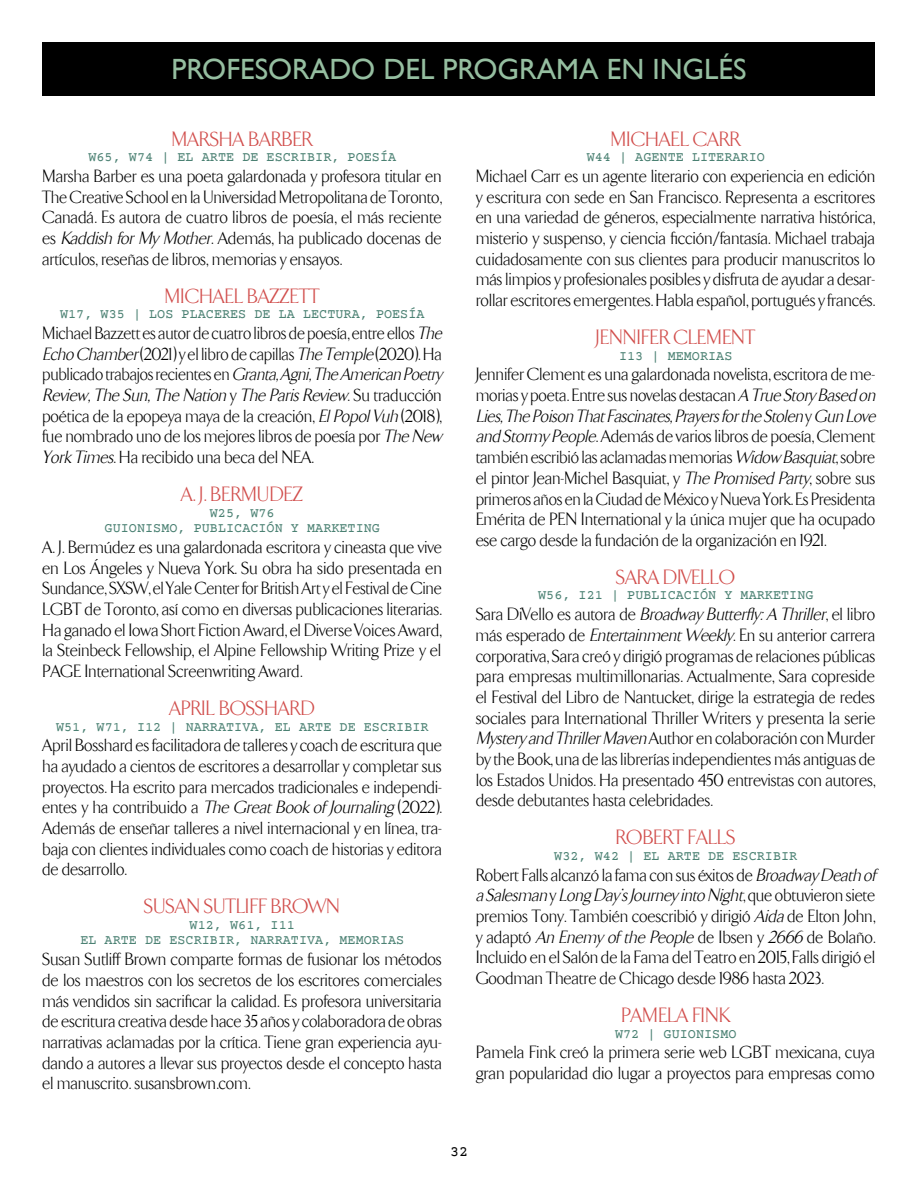
<style>
.page{position:relative;width:918px;height:1188px;background:#fff}
.page>*{position:absolute;margin:0;border:0;box-sizing:border-box;transform-origin:0 0}
.t1{font:29.25px "Gill Sans";color:#95bea0}
.t2{font:300 21px "TF Arrow";color:#d14d4b}
.t3{font:300 18px/20.7px "TF Arrow";color:#000;text-align:justify}
.t4{font:15px "Courier Prime";color:#000}
.t5{font:13.5px "Courier Prime";color:#4b8173}
.s1{font-style:italic}
</style>
<div class="page">
<div style="left:43px;top:43px;width:832px;height:53px;background:#000"></div>
<h1 class="t1" style="left:171px;top:52px;width:574px">PROFESO RADO DEL PROGRAMA EN INGLÉS</h1>
<p class="t2" style="left:172px;top:128px;width:142px">Marsha Barbe r</p>
<p class="t5" style="left:88px;top:149px;width:131px">W65, W74 | EL ARTE</p>
<p class="t5" style="left:242px;top:149px;width:9px">DE</p>
<p class="t5" style="left:267px;top:149px;width:18px">ESCRIBIR</p>
<p class="t5" style="left:331px;top:149px;width:34px">, POESÍA</p>
<p class="t3" style="left:43px;top:166px;width:401px">Marsha Barber es una poeta galardonada y profesora titular en The Creative School en la Universidad Metropolitana de Toronto, Canadá. Es autora de cuatro libros de poesía, el más reciente es <span class="s1">Kaddish forMy Mother</span>. Además, ha publicado docenas de artículos, reseñas de libros, memorias y ensayos.</p>
<p class="t2" style="left:165px;top:285px;width:13px">Mich</p>
<p class="t2" style="left:213px;top:285px;width:68px">ael Bazzett</p>
<p class="t5" style="left:60px;top:306px;width:106px">W17, W35 | LOS</p>
<p class="t5" style="left:182px;top:306px;width:17px">PLACERES</p>
<p class="t5" style="left:255px;top:306px;width:9px">DE</p>
<p class="t5" style="left:279px;top:306px;width:42px">LA LECTURA</p>
<p class="t5" style="left:360px;top:306px;width:34px">, POESÍA</p>
<p class="t3" style="left:43px;top:323px;width:405px;text-align:left">Michael Bazzett es autor de cuatro libros de poesía, entre ellos <span class="s1">The Echo Chamber</span>(2021) y el libro de capillas <span class="s1">TheTemple</span> (2020). Ha publicado trabajos recientes en <span class="s1">Granta,Agni,TheAmerican Poetry Review,The Sun,The Nation</span> y <span class="s1">The ParisReview</span>. S u t r a d u c c i ó n poética de la epopeya maya de la creación, <span class="s1">ElPopolVuh</span> (2018), fue nombrado uno de los mejores libros de poesía por <span class="s1">The New York Times</span>. Ha recibido una beca del NEA.</p>
<p class="t2" style="left:181px;top:483px;width:89px">A. J. Bermudez</p>
<p class="t5" style="left:210px;top:505px;width:66px">W25, W76</p>
<p class="t5" style="left:105px;top:520px;width:18px">GUIONISMO</p>
<p class="t5" style="left:178px;top:520px;width:34px">, PUBLICACIÓN</p>
<p class="t5" style="left:291px;top:520px;width:58px">Y MARKETING</p>
<p class="t3" style="left:43px;top:537px;width:401px">A. J. Bermúdez es una galardonada escritora y cineasta que vive en Los Ángeles y Nueva York. Su obra ha sido presentada en Sundance, SXSW, el Yale Center for British Art y el Festival de Cine LGBT de Toronto, así como en diversas publicaciones literarias.<br>Ha ganado el Iowa Short Fiction Award, el Diverse Voices Award, la Steinbeck Fellowship, el Alpine Fellowship Writing Prize y el PAGE International Screenwriting Award.</p>
<p class="t2" style="left:170px;top:697px;width:142px">April Bosshard</p>
<p class="t5" style="left:56px;top:719px;width:147px">W51, W71, I12 | NARRATIVA</p>
<p class="t5" style="left:259px;top:719px;width:58px">, EL ARTE</p>
<p class="t5" style="left:340px;top:719px;width:9px">DE</p>
<p class="t5" style="left:364px;top:719px;width:18px">ESCRIBIR</p>
<p class="t3" style="left:43px;top:735px;width:401px">April Bosshard es facilitadora de talleres y coach de escritura que ha ayudado a cientos de escritores a desarrollar y completar sus proyectos. Ha escrito para mercados tradicionales e independi&shy;entes y ha contribuido a <span class="s1">The GreatBook of Journaling</span>(2022).<br>Además de enseñar talleres a nivel internacional y en línea, tra&shy;baja con clientes individuales como coach de historias y editora de desarrollo.</p>
<p class="t2" style="left:144px;top:896px;width:79px">Susan Sutliff</p>
<p class="t2" style="left:271px;top:896px;width:55px">Brown</p>
<p class="t5" style="left:190px;top:917px;width:107px">W12, W61, I11</p>
<p class="t5" style="left:80px;top:933px;width:42px">EL ARTE</p>
<p class="t5" style="left:145px;top:933px;width:9px">DE</p>
<p class="t5" style="left:169px;top:933px;width:18px">ESCRIBIR</p>
<p class="t5" style="left:234px;top:933px;width:34px">, NARRATIVA</p>
<p class="t5" style="left:323px;top:933px;width:34px">, MEMORIAS</p>
<p class="t3" style="left:43px;top:949px;width:401px">Susan Sutliff Brown comparte formas de fusionar los métodos de los maestros con los secretos de los escritores comerciales más vendidos sin sacrificar la calidad. Es profesora universitaria de escritura creativa desde hace 35 años y colaboradora de obras narrativas aclamadas por la crítica. Tiene gran experiencia ayu&shy;dando a autores a llevar sus proyectos desde el concepto hasta el manuscrito. susansbrown.com.</p>
<p class="t2" style="left:611px;top:128px;width:13px">Mich</p>
<p class="t2" style="left:659px;top:128px;width:83px">ael Carr</p>
<p class="t5" style="left:587px;top:149px;width:66px">W44 | AGENTE</p>
<p class="t5" style="left:692px;top:149px;width:17px">LITERARIO</p>
<p class="t3" style="left:476px;top:166px;width:401px">Michael Carr es un agente literario con experiencia en edición y escritura con sede en San Francisco. Representa a escritores en una variedad de géneros, especialmente narrativa histórica, misterio y suspenso, y ciencia ficción/fantasía. Michael trabaja cuidadosamente con sus clientes para producir manuscritos lo más limpios y profesionales posibles y disfruta de ayudar a desar&shy;rollar escritores emergentes. Habla español, portugués y francés.</p>
<p class="t2" style="left:596px;top:326px;width:15px">Jennife</p>
<p class="t2" style="left:659px;top:326px;width:76px">r Clement</p>
<p class="t5" style="left:619px;top:348px;width:66px">I13 | MEMORIAS</p>
<p class="t3" style="left:476px;top:365px;width:405px;text-align:left">Jennifer Clement es una galardonada novelista, escritora de me&shy;morias y poeta. Entre sus novelas destacan <span class="s1">A True Story Based on Lies,The Poison ThatFascinates,Prayersforthe Stolen</span>y <span class="s1">Gun Love and Stormy People</span>. Además de varios libros de poesía, Clement también escribió las aclamadas memorias <span class="s1">Widow Basquiat</span>, sobre el pintor Jean-Michel Basquiat, y <span class="s1">The Promised Party</span>, sobre sus primeros años en la Ciudad de México y Nueva York. Es Presidenta Emérita de PEN International y la única mujer que ha ocupado ese cargo desde la fundación de la organización en 1921.</p>
<p class="t2" style="left:616px;top:566px;width:120px">Sara DiVell o</p>
<p class="t5" style="left:538px;top:588px;width:107px">W56, I21 | PUBLICACIÓN</p>
<p class="t5" style="left:724px;top:588px;width:58px">Y MARKETING</p>
<p class="t3" style="left:476px;top:604px;width:401px">Sara DiVello es autora de <span class="s1">Broadway Butterfly:A Thriller</span>, el libro más esperado de <span class="s1">EntertainmentWeekly</span>. En su anterior carrera corporativa, Sara creó y dirigió programas de relaciones públicas para empresas multimillonarias. Actualmente, Sara copreside el Festival del Libro de Nantucket, dirige la estrategia de redes sociales para International Thriller Writers y presenta la serie <span class="s1">Mystery and ThrillerMaven</span>Author en colaboración con Murder by the Book, una de las librerías independientes más antiguas de los Estados Unidos. Ha presentado 450 entrevistas con autores, desde debutantes hasta celebridades.</p>
<p class="t2" style="left:616px;top:827px;width:102px">Robe rt Falls</p>
<p class="t5" style="left:554px;top:848px;width:131px">W32, W42 | EL ARTE</p>
<p class="t5" style="left:708px;top:848px;width:9px">DE</p>
<p class="t5" style="left:733px;top:848px;width:18px">ESCRIBIR</p>
<p class="t3" style="left:476px;top:865px;width:401px">Robert Falls alcanzó la fama con sus éxitos de <span class="s1">Broadway Death of aSalesman</span> y <span class="s1">LongDay ’sJourney into Night</span>, q u e o b t u v i e r o n s i e t e premios Tony. También coescribió y dirigió <span class="s1">Aida</span>de Elton John, y adaptó <span class="s1">An Enemy of the People</span> de Ibsen y <span class="s1">2666</span> de Bolaño.<br>Incluido en el Salón de la Fama del Teatro en 2015, Falls dirigió el Goodman Theatre de Chicago desde 1986 hasta 2023.</p>
<p class="t2" style="left:621px;top:1004px;width:91px">Pamela Fink</p>
<p class="t5" style="left:615px;top:1026px;width:66px">W72 | GUIONISMO</p>
<p class="t3" style="left:476px;top:1043px;width:401px">Pamela Fink creó la primera serie web LGBT mexicana, cuya gran popularidad dio lugar a proyectos para empresas como</p>
<p class="t4" style="left:450px;top:1143px;width:19px">32</p>
</div>
